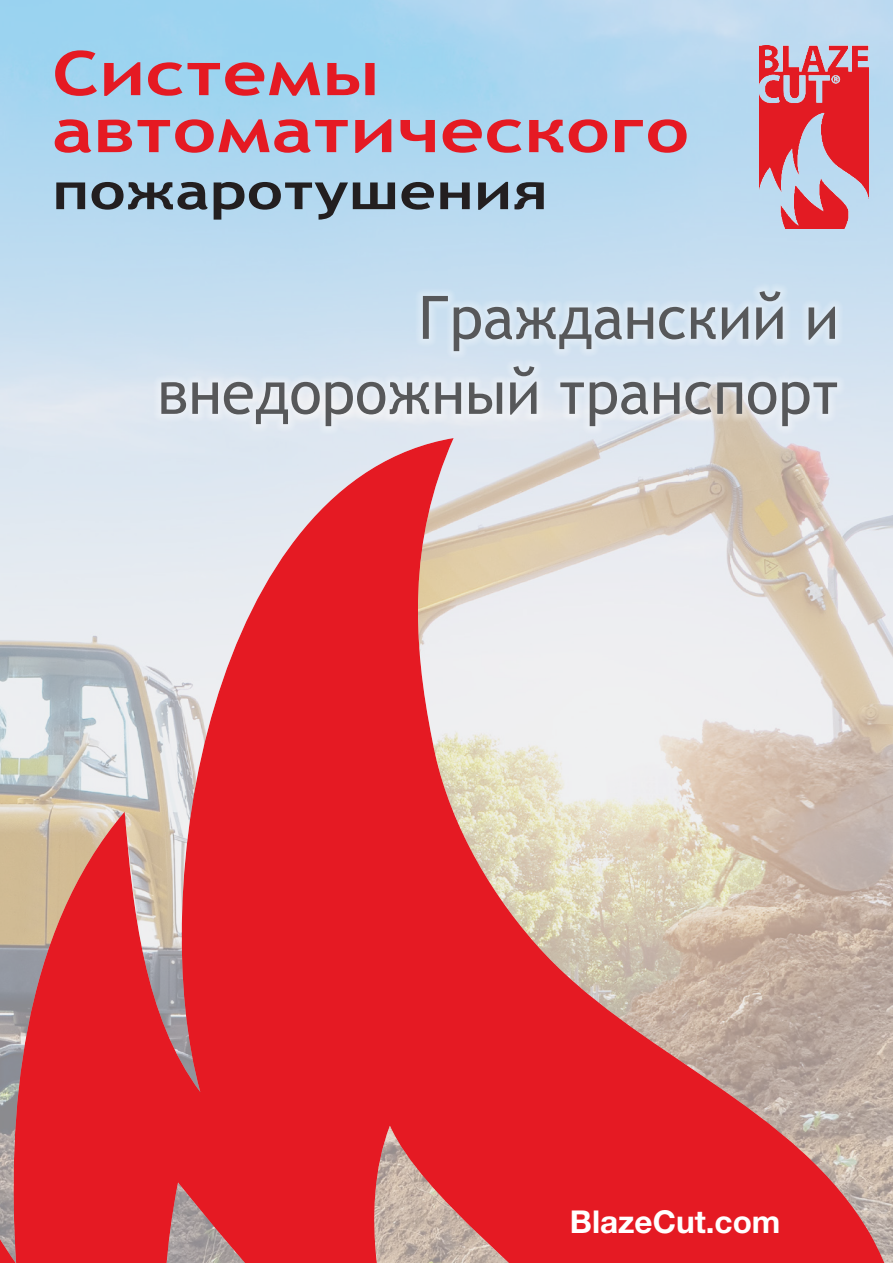
<style>
.page{position:relative;width:893px;height:1263px;background:#fff}
.page>*{position:absolute;margin:0;border:0;box-sizing:border-box;transform-origin:0 0}
.t1{font:700 61.5px/57px "Trebuchet MS";color:#e51a23;scale:1.25 1}
.t2{font:60px/75px "Trebuchet MS";color:#57585a;text-align:right}
.t3{font:700 51px "Trebuchet MS";color:#231f20;scale:1.25 1}
.t4{font:700 31.5px "Helvetica Neue LT Pro";color:#fff}
</style>
<div class="page">
<img style="left:0;top:0;width:893px;height:1263px">
<div style="left:52px;top:1126px;width:594px;height:137px;background:#e51a23"></div>
<img style="left:167px;top:1126px;width:342px;height:137px">
<img style="left:759px;top:45px;width:109px;height:184px">
<div style="left:153px;top:283px;width:692px;height:152px;background:#fff;opacity:.75"></div>
<p class="t1" style="left:52px;top:45px;width:511px">Системы автоматического</p>
<p class="t3" style="left:52px;top:159px;width:398px">пожаротушения</p>
<p class="t2" style="left:157px;top:280px;width:683px">Гражданский и внедорожный транспорт</p>
<p class="t4" style="left:570px;top:1202px;width:212px">BlazeCut.com</p>
</div>
